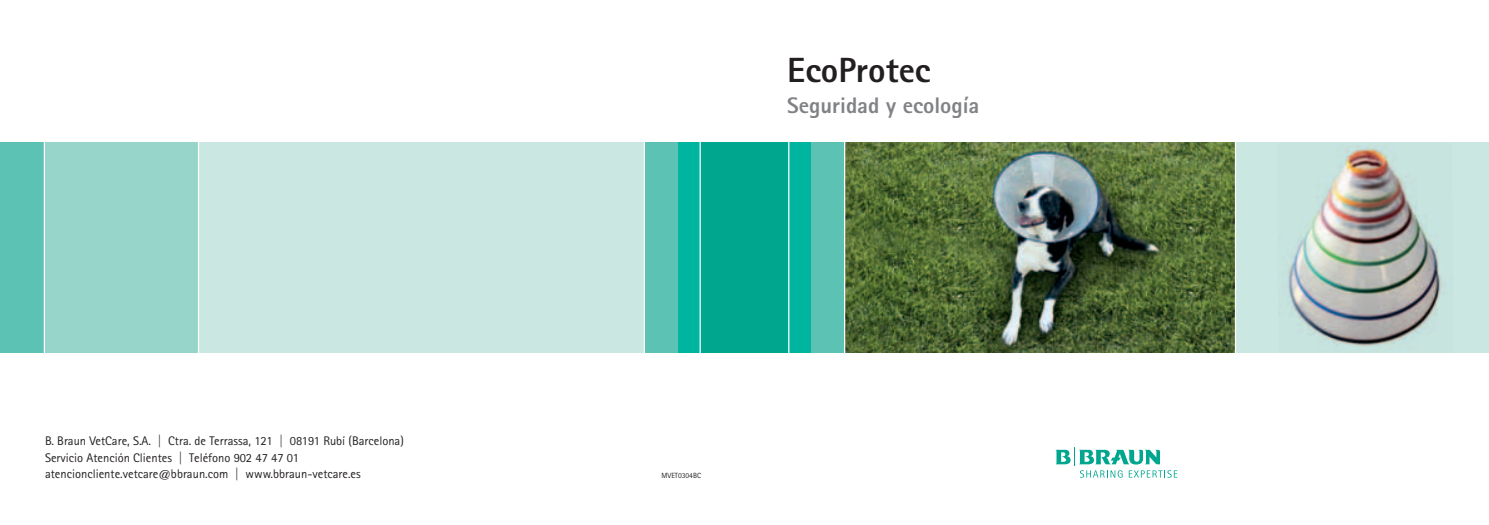
<style>
.page{position:relative;width:1489px;height:525px;background:#fff}
.page>*{position:absolute;margin:0;border:0;box-sizing:border-box;transform-origin:0 0}
.t1{font:800 35px "Rotis Sans Serif Pro";color:#231f20}
.t2{font:800 22.5px "Rotis Sans Serif Pro";color:#808285}
.t3{font:12.5px/16.2px "Rotis Sans Serif Pro";color:#231f20}
.t4{font:7.5px "Rotis Sans Serif Pro";color:#231f20}
</style>
<div class="page">
<div style="left:1235px;top:143px;width:253px;height:210px;background:#cae7e2"></div>
<img style="left:1288px;top:145px;width:155px;height:202px">
<svg style="left:1055px;top:447px;width:122px;height:30px"></svg>
<img style="left:845px;top:143px;width:389px;height:210px">
<div style="left:788px;top:143px;width:23px;height:210px;background:#00b5a0"></div>
<div style="left:744px;top:143px;width:44px;height:210px;background:#00a78e"></div>
<div style="left:811px;top:143px;width:33px;height:210px;background:#5cc3b4"></div>
<hr style="left:788px;top:140px;width:1px;height:218px;background:#fff">
<div style="left:198px;top:143px;width:446px;height:210px;background:#cae7e2"></div>
<div style="left:678px;top:143px;width:22px;height:210px;background:#00b5a0"></div>
<div style="left:700px;top:143px;width:44px;height:210px;background:#00a78e"></div>
<div style="left:644px;top:143px;width:34px;height:210px;background:#5cc3b4"></div>
<hr style="left:699px;top:140px;width:1px;height:218px;background:#fff">
<div style="left:0;top:143px;width:198px;height:210px;background:#97d5cb"></div>
<hr style="left:198px;top:140px;width:1px;height:218px;background:#fff">
<hr style="left:643px;top:140px;width:2px;height:218px;background:#fff">
<div style="left:0;top:143px;width:44px;height:210px;background:#5cc3b4"></div>
<hr style="left:44px;top:140px;width:1px;height:218px;background:#fff">
<p class="t3" style="left:45px;top:433px;width:360px">B. Braun VetCare, S.A. | Ctra. de Terrassa, 121 | 08191 Rubí (Barcelona)<br>Servicio Atención Clientes | Teléfono 902 47 47 01 atencioncliente.vetcare@bbraun.com | www.bbraun-vetcare.es</p>
<h1 class="t1" style="left:787px;top:48px;width:145px">EcoProtec</h1>
<h2 class="t2" style="left:787px;top:91px;width:194px">Seguridad y ecología</h2>
<p class="t4" style="left:661px;top:471px;width:41px">MVET0304BC</p>
</div>
